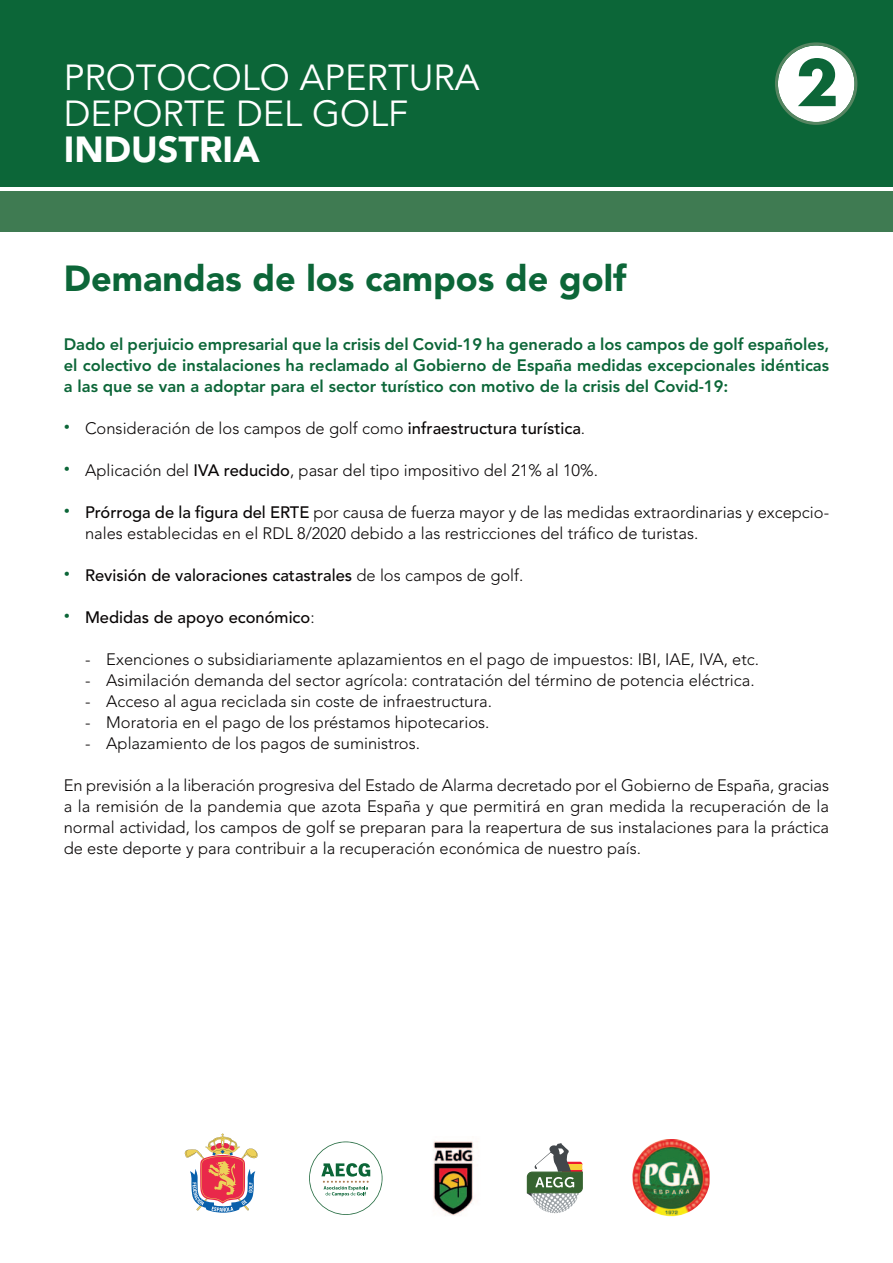
<style>
.page{position:relative;width:893px;height:1263px;background:#fff}
.page>*{position:absolute;margin:0;border:0;box-sizing:border-box;transform-origin:0 0}
.t1{font:700 62.25px "Futura";color:#0c6638}
.t2{font:36px "Avenir";color:#fff}
.t3{font:900 36px "Avenir";color:#0c6638}
.t4{font:900 36px "Avenir";color:#fff}
.t5{font:300 16.5px/21px "Avenir";color:#080505}
.t6{font:800 16.5px/21px "Avenir";color:#0c6638;text-align:justify}
.t7{font:500 16.5px "Avenir";color:#080505}
.s1{color:#0c6638}
.s2{font-weight:500}
.s3{font-weight:300}
</style>
<div class="page">
<img style="left:433px;top:1141px;width:41px;height:75px">
<svg style="left:185px;top:1133px;width:73px;height:80px"></svg>
<svg style="left:309px;top:1141px;width:73px;height:74px"></svg>
<svg style="left:526px;top:1143px;width:57px;height:70px"></svg>
<img style="left:632px;top:1139px;width:78px;height:77px">
<div style="left:0;top:0;width:893px;height:187px;background:#0c6638"></div>
<div style="left:0;top:191px;width:893px;height:41px;background:#3f7b52"></div>
<svg style="left:775px;top:42px;width:82px;height:83px"></svg>
<p class="t2" style="left:64px;top:63px;width:417px">PROTOCOLO APERTURA</p>
<p class="t2" style="left:64px;top:99px;width:346px">DEPORTE DEL GOLF</p>
<p class="t4" style="left:64px;top:135px;width:197px">INDUSTRIA</p>
<p class="t3" style="left:64px;top:264px;width:564px">Demandas de los campos de golf</p>
<p class="t1" style="left:796px;top:54px;width:44px">2</p>
<p class="t6" style="left:64px;top:335px;width:767px">Dado el perjuicio empresarial que la crisis del Covid-19 ha generado a los campos de golf españoles, el colectivo de instalaciones ha reclamado al Gobierno de España medidas excepcionales idénticas a las que se van a adoptar para el sector turístico con motivo de la crisis del Covid-19:</p>
<p class="t5" style="left:64px;top:419px;width:523px"><span class="s1">⦁</span> Consideración de los campos de golf como <span class="s2">infraestructura turística</span>.</p>
<p class="t5" style="left:64px;top:461px;width:536px"><span class="s1">⦁</span> Aplicación del <span class="s2">IVA reducido</span>, pasar del tipo impositivo del 21% al 10%.</p>
<p class="t5" style="left:85px;top:503px;width:746px;text-indent:-21px"><span class="s1">⦁</span> <span class="s2">Prórroga de la figura del ERTE</span> por causa de fuerza mayor y de las medidas extraordinarias y excepcio&shy;nales establecidas en el RDL 8/2020 debido a las restricciones del tráfico de turistas.</p>
<p class="t7" style="left:64px;top:569px;width:461px"><span class="s1">⦁</span> Revisión de valoraciones catastrales <span class="s3">de los campos de golf.</span></p>
<p class="t7" style="left:64px;top:611px;width:252px"><span class="s1">⦁</span> Medidas de apoyo económico<span class="s3">:</span></p>
<p class="t5" style="left:85px;top:650px;width:676px">- Exenciones o subsidiariamente aplazamientos en el pago de impuestos: IBI, IAE, IVA, etc.</p>
<p class="t5" style="left:85px;top:671px;width:671px">- Asimilación demanda del sector agrícola: contratación del término de potencia eléctrica.</p>
<p class="t5" style="left:85px;top:692px;width:408px">- Acceso al agua reciclada sin coste de infraestructura.</p>
<p class="t5" style="left:85px;top:713px;width:406px">- Moratoria en el pago de los préstamos hipotecarios.</p>
<p class="t5" style="left:85px;top:734px;width:336px">- Aplazamiento de los pagos de suministros.</p>
<p class="t5" style="left:64px;top:776px;width:767px;text-align:justify">En previsión a la liberación progresiva del Estado de Alarma decretado por el Gobierno de España, gracias a la remisión de la pandemia que azota España y que permitirá en gran medida la recuperación de la normal actividad, los campos de golf se preparan para la reapertura de sus instalaciones para la práctica de este deporte y para contribuir a la recuperación económica de nuestro país.</p>
</div>
